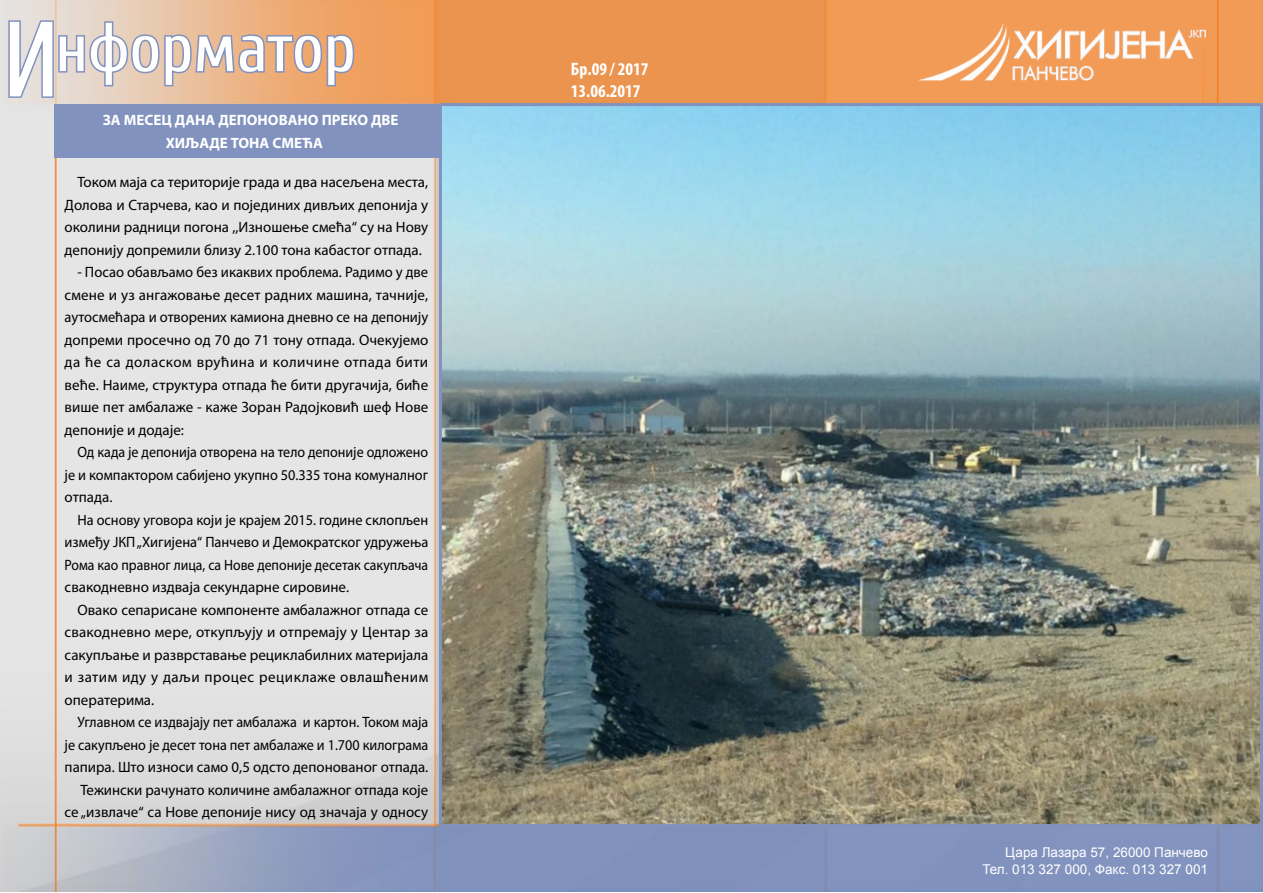
<style>
.page{position:relative;width:1263px;height:893px;background:#fff}
.page>*{position:absolute;margin:0;border:0;box-sizing:border-box;transform-origin:0 0}
.t1{font:69px "Cuprum";color:#fff}
.t2{font:700 condensed 18px/21.6px "Myriad Pro";color:#fff}
.t3{font:15px/22.5px "Myriad Pro";color:#000;text-align:justify}
.t4{font:15px/22.5px "Myriad Pro";color:#000;text-align:justify;scale:.94 1}
.t5{font:15px/22.5px "Myriad Pro";color:#000;text-align:justify;scale:.95 1}
.t6{font:700 15px/22.5px "Myriad Pro";color:#fff}
.t7{font:13.5px/16.2px "Arial";color:#fff;text-align:right}
.s1{font-size:106.5px}
</style>
<div class="page">
<img style="left:0;top:0;width:1263px;height:891px">
<svg style="left:7px;top:19px;width:349px;height:80px;background:#d1b6a7"></svg>
<div style="left:54px;top:104px;width:385px;height:53px;background:#8192be"></div>
<img style="left:443px;top:107px;width:816px;height:716px">
<div style="left:439px;top:103px;width:824px;height:724px;border:3px solid #8192be"></div>
<h1 class="t1" style="left:2px;top:10px;width:355px"><span class="s1">И</span>нформатор</h1>
<p class="t6" style="left:166px;top:108px;width:234px;text-indent:-63px">ЗА МЕСЕЦ ДАНА ДЕПОНОВАНО ПРЕКО ДВЕ<br>ХИЉАДЕ ТОНА СМЕЋА</p>
<p class="t3" style="left:65px;top:171px;width:365px;text-indent:13px">Током маја са територије града и два насељена места, Долова и Старчева, као и појединих дивљих депонија у околини радници погона ,,Изношење смећа“ су на Нову депонију допремили близу 2.100 тона кабастог отпада.</p>
<p class="t3" style="left:65px;top:261px;width:365px;text-indent:13px">- Посао обављамо без икаквих проблема. Радимо у две смене и уз ангажовање десет радних машина, тачније, аутосмећара и отворених камиона дневно се на депонију допреми просечно од 70 до 71 тону отпада. Очекујемо да ће са доласком врућина и количине отпада бити веће. Наиме, структура отпада ће бити другачија, биће више пет амбалаже - каже Зоран Радојковић шеф Нове депоније и додаје:</p>
<p class="t4" style="left:65px;top:441px;width:388px;text-indent:13px">Од када је депонија отворена на тело депоније одложено је и компактором сабијено укупно 50.335 тона комуналног отпада.</p>
<p class="t5" style="left:65px;top:508px;width:384px;text-indent:13px">На основу уговора који је крајем 2015. године склопљен између ЈКП „Хигијена“ Панчево и Демократског удружења Рома као правног лица, са Нове депоније десетак сакупљача свакодневно издваја секундарне сировине.</p>
<p class="t3" style="left:65px;top:598px;width:365px;text-indent:13px">Овако сепарисане компоненте амбалажног отпада се свакодневно мере, откупљују и отпремају у Центар за сакупљање и разврставање рециклабилних материјала и затим иду у даљи процес рециклаже овлашћеним оператерима.</p>
<p class="t4" style="left:65px;top:711px;width:388px;text-align:right">Углавном се издвајају пет амбалажа и картон. Током маја је сакупљено је десет тона пет амбалаже и 1.700 килограма папира. Што износи само 0,5 одсто депонованог отпада.<br>Тежински рачунато количине амбалажног отпада које се „извлаче“ са Нове депоније нису од значаја у односу</p>
<p class="t2" style="left:571px;top:58px;width:79px">Бр.09 / 2017<br>13.06.2017</p>
<p class="t7" style="left:1014px;top:844px;width:76px">Cara Lazara</p>
<p class="t7" style="left:1155px;top:844px;width:54px">Pančevo</p>
<p class="t7" style="left:995px;top:861px;width:75px">Tel. 013 327</p>
<p class="t7" style="left:1088px;top:861px;width:39px">0, Fax</p>
<p class="t7" style="left:982px;top:844px;width:227px">Цара Лазара 57, 26000 Панчево<br>Тел. 013 327 000, Факс. 013 327 001</p>
</div>
